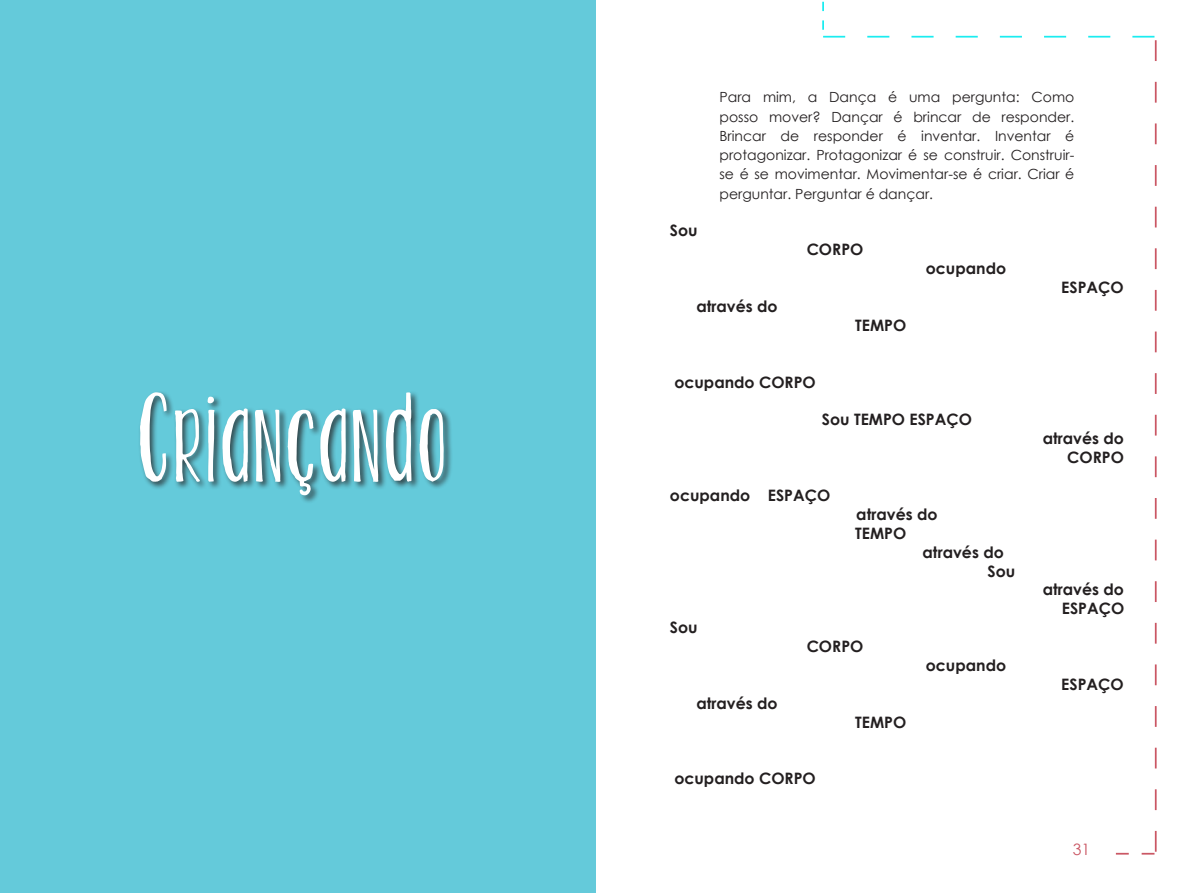
<style>
.page{position:relative;width:1191px;height:893px;background:#fff}
.page>*{position:absolute;margin:0;border:0;box-sizing:border-box;transform-origin:0 0}
.t1{font:105px "KG Twois Better Than One";letter-spacing:.01em;color:#fff}
.t2{font:700 15.75px "Century Gothic";color:#231f20}
.t3{font:15.75px "Century Gothic";color:#ca5764}
.t4{font:14px/19.2px "Century Gothic";color:#231f20;text-align:justify}
</style>
<div class="page">
<svg style="left:823px;top:36px;width:333px;height:819px"></svg>
<svg style="left:822px;top:2px;width:2px;height:28px"></svg>
<div style="left:0;top:0;width:595px;height:893px;background:#64cada"></div>
<div style="left:138px;top:391px;width:315px;height:113px;background:#231f20;opacity:.75"></div>
<p class="t1" style="left:136px;top:378px;width:311px">Criançando</p>
<p class="t2" style="left:670px;top:219px;width:29px">Sou</p>
<p class="t4" style="left:719px;top:87px;width:356px">Para mim, a Dança é uma pergunta: Como posso mover? Dançar é brincar de responder.<br>Brincar de responder é inventar. Inventar é protagonizar. Protagonizar é se construir. Construir&shy;se é se movimentar. Movimentar-se é criar. Criar é perguntar. Perguntar é dançar.</p>
<p class="t2" style="left:806px;top:238px;width:58px">CORPO</p>
<p class="t2" style="left:925px;top:256px;width:82px">ocupando</p>
<p class="t2" style="left:1061px;top:275px;width:64px">ESPAÇO</p>
<p class="t2" style="left:696px;top:294px;width:83px">através do</p>
<p class="t2" style="left:674px;top:370px;width:143px">ocupando CORPO</p>
<p class="t2" style="left:855px;top:313px;width:53px">TEMPO</p>
<p class="t2" style="left:822px;top:408px;width:151px">Sou TEMPO ESPAÇO</p>
<p class="t2" style="left:670px;top:483px;width:162px">ocupando ESPAÇO</p>
<p class="t2" style="left:670px;top:616px;width:29px">Sou</p>
<p class="t2" style="left:856px;top:502px;width:83px">através do</p>
<p class="t2" style="left:855px;top:521px;width:53px">TEMPO</p>
<p class="t2" style="left:922px;top:540px;width:83px">através do</p>
<p class="t2" style="left:987px;top:559px;width:29px">Sou</p>
<p class="t2" style="left:696px;top:691px;width:83px">através do</p>
<p class="t2" style="left:806px;top:634px;width:58px">CORPO</p>
<p class="t2" style="left:855px;top:710px;width:53px">TEMPO</p>
<p class="t2" style="left:674px;top:767px;width:143px">ocupando CORPO</p>
<p class="t2" style="left:925px;top:653px;width:82px">ocupando</p>
<p class="t2" style="left:1042px;top:427px;width:83px">através do</p>
<p class="t2" style="left:1067px;top:445px;width:58px">CORPO</p>
<p class="t2" style="left:1042px;top:578px;width:83px">através do</p>
<p class="t2" style="left:1061px;top:597px;width:64px">ESPAÇO</p>
<p class="t2" style="left:1061px;top:672px;width:64px">ESPAÇO</p>
<p class="t3" style="left:1072px;top:838px;width:19px">31</p>
</div>
